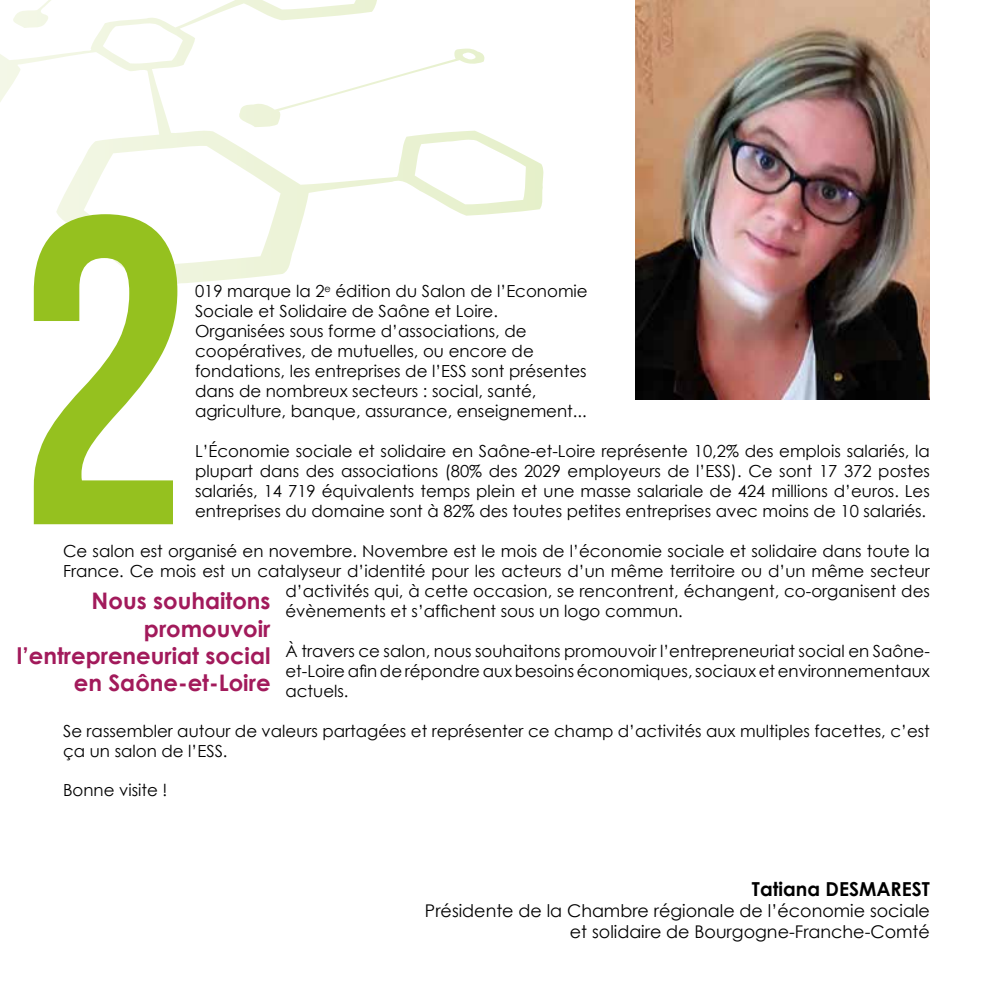
<style>
.page{position:relative;width:993px;height:993px;background:#fff}
.page>*{position:absolute;margin:0;border:0;box-sizing:border-box;transform-origin:0 0}
.t1{font:437.5px "Bebas Neue";color:#95c11f}
.t2{font:700 22.75px/27.3px "Century Gothic";color:#a21a5b;text-align:right}
.t3{font:700 19.25px "Century Gothic";color:#000}
.t4{font:17.5px/21px "Century Gothic";color:#000;text-align:right}
.t5{font:16.62px/19.9px "Century Gothic";color:#000}
</style>
<div class="page">
<svg style="left:0;top:0;width:286px;height:265px"></svg>
<img style="left:635px;top:0;width:294px;height:400px">
<h1 class="t1" style="left:16px;top:133px;width:175px">2</h1>
<p class="t5" style="left:195px;top:281px;width:394px">019 marque la 2<sup>e</sup> édition du Salon de l’Economie Sociale et Solidaire de Saône et Loire.<br>Organisées sous forme d’associations, de coopératives, de mutuelles, ou encore de fondations, les entreprises de l’ESS sont présentes dans de nombreux secteurs : social, santé, agriculture, banque, assurance, enseignement...</p>
<p class="t5" style="left:195px;top:440px;width:736px;text-align:justify">L’Économie sociale et solidaire en Saône-et-Loire représente 10,2% des emplois salariés, la plupart dans des associations (80% des 2029 employeurs de l’ESS). Ce sont 17 372 postes salariés, 14 719 équivalents temps plein et une masse salariale de 424 millions d’euros. Les entreprises du domaine sont à 82% des toutes petites entreprises avec moins de 10 salariés.</p>
<p class="t5" style="left:63px;top:540px;width:868px">Ce salon est organisé en novembre. Novembre est le mois de l’économie sociale et solidaire dans toute la</p>
<p class="t5" style="left:63px;top:560px;width:868px">France. Ce mois est un catalyseur d’identité pour les acteurs d’un même territoire ou d’un même secteur</p>
<p class="t5" style="left:285px;top:580px;width:645px">d’activités qui, à cette occasion, se rencontrent, échangent, co-organisent des</p>
<p class="t5" style="left:285px;top:600px;width:399px">évènements et s’affichent sous un logo commun.</p>
<p class="t5" style="left:285px;top:640px;width:645px;text-align:justify">À travers ce salon, nous souhaitons promouvoir l’entrepreneuriat social en Saône&shy;et-Loire afin de répondre aux besoins économiques, sociaux et environnementaux actuels.</p>
<p class="t5" style="left:63px;top:720px;width:868px">Se rassembler autour de valeurs partagées et représenter ce champ d’activités aux multiples facettes, c’est ça un salon de l’ESS.</p>
<p class="t5" style="left:63px;top:780px;width:106px">Bonne visite !</p>
<h2 class="t2" style="left:17px;top:586px;width:255px">Nous souhaitons promouvoir l’entrepreneuriat social en Saône-et-Loire</h2>
<p class="t3" style="left:751px;top:876px;width:179px">Tatiana DESMAREST</p>
<p class="t4" style="left:425px;top:899px;width:506px">Présidente de la Chambre régionale de l’économie sociale et solidaire de Bourgogne-Franche-Comté</p>
</div>
